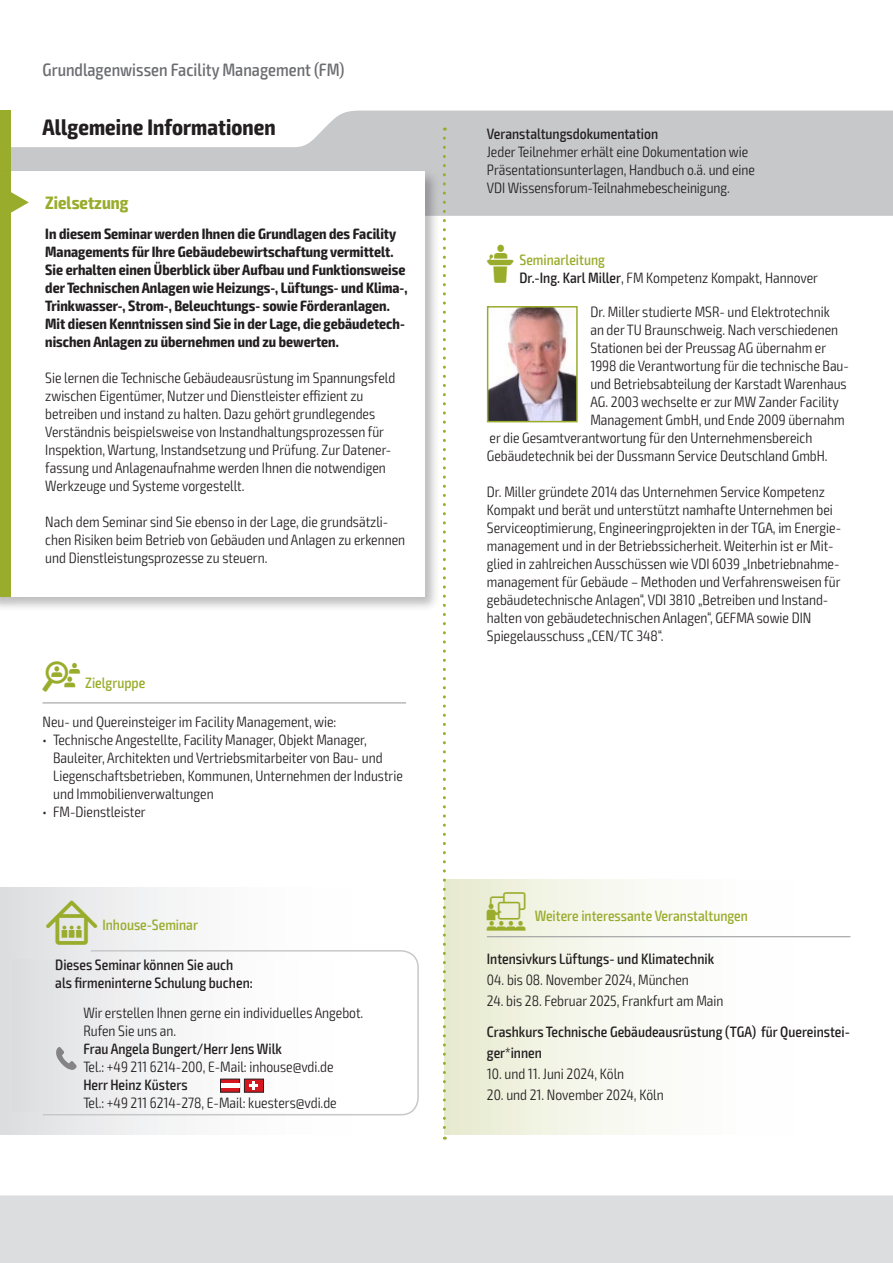
<style>
.page{position:relative;width:893px;height:1263px;background:#fff}
.page>*{position:absolute;margin:0;border:0;box-sizing:border-box;transform-origin:0 0}
.t1{font:700 condensed 22.5px "Exo 2";letter-spacing:.005em;color:#231f20}
.t2{font:500 condensed 18px "Exo 2";color:#6c6d70}
.t3{font:700 condensed 18px "Exo 2";color:#9aac2c}
.t4{font:300 condensed 15px/18px "Exo 2";color:#231f20}
.t5{font:700 condensed 15px/18px "Exo 2";color:#231f20}
.t6{font:500 condensed 15px/21px "Exo 2";color:#231f20}
.t7{font:500 condensed 15px "Exo 2";color:#9aac2c}
.s1{font-family:"VDI Iconset S4 A Regular";font-weight:400;font-stretch:normal}
.s2{font-family:"VDI Iconset S4 A Regular";font-weight:400;font-stretch:normal;font-size:15.45px}
.s3{font-weight:500}
.s4{font-family:"VDI Iconset S4 A Regular";font-weight:400;font-stretch:normal;font-size:19.5px}
</style>
<div class="page">
<div style="left:0;top:1195px;width:893px;height:68px;background:#dcdddf"></div>
<svg style="left:11px;top:111px;width:881px;height:105px;fill:#c7c8ca"></svg>
<hr style="left:892px;top:111px;width:1px;height:105px;background:#9aac2c">
<div style="left:0;top:111px;width:11px;height:63px;background:#9aac2c"></div>
<div style="left:444px;top:879px;width:406px;height:255px;background:linear-gradient(to right,#ebeed7,#fff)"></div>
<hr style="left:487px;top:936px;width:363px;height:1px;background:#939598">
<hr style="left:43px;top:702px;width:363px;height:1px;background:#939598">
<div style="left:0;top:168px;width:440px;height:444px;background:#231f20;opacity:.3"></div>
<div style="left:0;top:171px;width:424px;height:426px;background:#fff"></div>
<div style="left:0;top:171px;width:11px;height:426px;background:#9aac2c"></div>
<svg style="left:11px;top:192px;width:18px;height:21px"></svg>
<img style="left:490px;top:309px;width:85px;height:110px">
<div style="left:487px;top:306px;width:91px;height:116px;border:2px solid #9aac2c"></div>
<div style="left:0;top:887px;width:419px;height:247px;background:linear-gradient(to right,#e2e3e5,#fff)"></div>
<svg style="left:42px;top:949px;width:377px;height:167px"></svg>
<div style="left:13px;top:959px;width:382px;height:152px;background:linear-gradient(to right,#e3e3e5,#fff)"></div>
<svg style="left:220px;top:1079px;width:44px;height:13px"></svg>
<div style="left:221px;top:1083px;width:18px;height:5px;background:#fff"></div>
<svg style="left:56px;top:1047px;width:21px;height:23px"></svg>
<svg style="left:443px;top:138px;width:3px;height:1002px"></svg>
<p class="t2" style="left:43px;top:59px;width:304px">Grundlagenwissen Facility Management (FM)</p>
<h1 class="t1" style="left:43px;top:113px;width:235px">Allgemeine Informationen</h1>
<p class="t6" style="left:487px;top:124px;width:173px">Veranstaltungsdokumentation</p>
<p class="t4" style="left:487px;top:143px;width:270px">Jeder Teilnehmer erhält eine Dokumentation wie<br>Präsentationsunterlagen, Handbuch o.ä. und eine<br>VDI Wissensforum-Teilnahmebescheinigung.</p>
<p class="t3" style="left:45px;top:192px;width:85px">Zielsetzung</p>
<p class="t5" style="left:45px;top:225px;width:364px">In diesem Seminar werden Ihnen die Grundlagen des Facility Managements für Ihre Gebäudebewirtschaftung vermittelt.<br>Sie erhalten einen Überblick über Aufbau und Funktionsweise der Technischen Anlagen wie Heizungs-, Lüftungs- und Klima-, Trinkwasser-, Strom-, Beleuchtungs- sowie Förderanlagen.<br>Mit diesen Kenntnissen sind Sie in der Lage, die gebäudetech&shy;nischen Anlagen zu übernehmen und zu bewerten.</p>
<p class="t4" style="left:45px;top:369px;width:352px">Sie lernen die Technische Gebäudeausrüstung im Spannungsfeld zwischen Eigentümer, Nutzer und Dienstleister effizient zu betreiben und instand zu halten. Dazu gehört grundlegendes Verständnis beispielsweise von Instandhaltungsprozessen für Inspektion, Wartung, Instandsetzung und Prüfung. Zur Datener&shy;fassung und Anlagenaufnahme werden Ihnen die notwendigen Werkzeuge und Systeme vorgestellt.</p>
<p class="t4" style="left:45px;top:513px;width:361px">Nach dem Seminar sind Sie ebenso in der Lage, die grundsätzli&shy;chen Risiken beim Betrieb von Gebäuden und Anlagen zu erkennen und Dienstleistungsprozesse zu steuern.</p>
<p class="t7" style="left:43px;top:673px;width:104px"><span class="s1">Z</span> Zielgruppe</p>
<p class="t4" style="left:43px;top:713px;width:295px">Neu- und Quereinsteiger im Facility Management, wie:</p>
<p class="t4" style="left:53px;top:731px;width:351px;text-indent:-11px">• Technische Angestellte, Facility Manager, Objekt Manager, Bauleiter, Architekten und Vertriebsmitarbeiter von Bau- und Liegenschaftsbetrieben, Kommunen, Unternehmen der Industrie und Immobilienverwaltungen</p>
<p class="t4" style="left:43px;top:803px;width:105px">• FM-Dienstleister</p>
<p class="t7" style="left:46px;top:916px;width:153px"><span class="s2">I</span> Inhouse-Seminar</p>
<p class="t6" style="left:55px;top:955px;width:199px;line-height:18px">Dieses Seminar können Sie auch als firmeninterne Schulung buchen:</p>
<p class="t4" style="left:83px;top:1004px;width:282px">Wir erstellen Ihnen gerne ein individuelles Angebot.<br>Rufen Sie uns an.</p>
<p class="t6" style="left:83px;top:1039px;width:200px">Frau Angela Bungert/Herr Jens Wilk</p>
<p class="t4" style="left:83px;top:1058px;width:252px">Tel.: +49 211 6214-200, E-Mail: inhouse@vdi.de</p>
<p class="t6" style="left:83px;top:1075px;width:106px">Herr Heinz Küsters</p>
<p class="t4" style="left:83px;top:1094px;width:255px">Tel.: +49 211 6214-278, E-Mail: kuesters@vdi.de</p>
<p class="t7" style="left:487px;top:251px;width:120px"><span class="s1">L</span> Seminarleitung</p>
<p class="t4" style="left:590px;top:303px;width:241px">Dr. Miller studierte MSR- und Elektrotechnik</p>
<p class="t4" style="left:590px;top:321px;width:249px">an der TU Braunschweig. Nach verschiedenen</p>
<p class="t4" style="left:590px;top:339px;width:237px">Stationen bei der Preussag AG übernahm er</p>
<p class="t4" style="left:590px;top:357px;width:260px">1998 die Verantwortung für die technische Bau-</p>
<p class="t4" style="left:590px;top:375px;width:258px">und Betriebsabteilung der Karstadt Warenhaus</p>
<p class="t4" style="left:590px;top:393px;width:250px">AG. 2003 wechselte er zur MW Zander Facility</p>
<p class="t4" style="left:590px;top:411px;width:256px">Management GmbH, und Ende 2009 übernahm</p>
<p class="t4" style="left:490px;top:429px;width:324px">er die Gesamtverantwortung für den Unternehmensbereich</p>
<p class="t4" style="left:487px;top:447px;width:342px">Gebäudetechnik bei der Dussmann Service Deutschland GmbH.</p>
<p class="t4" style="left:487px;top:483px;width:355px">Dr. Miller gründete 2014 das Unternehmen Service Kompetenz Kompakt und berät und unterstützt namhafte Unternehmen bei Serviceoptimierung, Engineeringprojekten in der TGA, im Energie&shy;management und in der Betriebssicherheit. Weiterhin ist er Mit&shy;glied in zahlreichen Ausschüssen wie VDI 6039 „Inbetriebnahme&shy;management für Gebäude – Methoden und Verfahrensweisen für gebäudetechnische Anlagen“, VDI 3810 „Betreiben und Instand&shy;halten von gebäudetechnischen Anlagen“, GEFMA sowie DIN Spiegelausschuss „CEN/TC 348“.</p>
<p class="t4" style="left:519px;top:269px;width:300px"><span class="s3">Dr.-Ing. Karl Miller</span>, FM Kompetenz Kompakt, Hannover</p>
<p class="t7" style="left:487px;top:907px;width:263px"><span class="s4">W</span> Weitere interessante Veranstaltungen</p>
<p class="t6" style="left:487px;top:948px;width:229px">Intensivkurs Lüftungs- und Klimatechnik</p>
<p class="t4" style="left:487px;top:971px;width:204px">04. bis 08. November 2024, München</p>
<p class="t4" style="left:487px;top:992px;width:238px">24. bis 28. Februar 2025, Frankfurt am Main</p>
<p class="t6" style="left:487px;top:1022px;width:365px">Crashkurs Technische Gebäudeausrüstung (TGA) für Quereinstei&shy;ger*innen</p>
<p class="t4" style="left:487px;top:1065px;width:139px">10. und 11. Juni 2024, Köln</p>
<p class="t4" style="left:487px;top:1086px;width:178px">20. und 21. November 2024, Köln</p>
</div>
